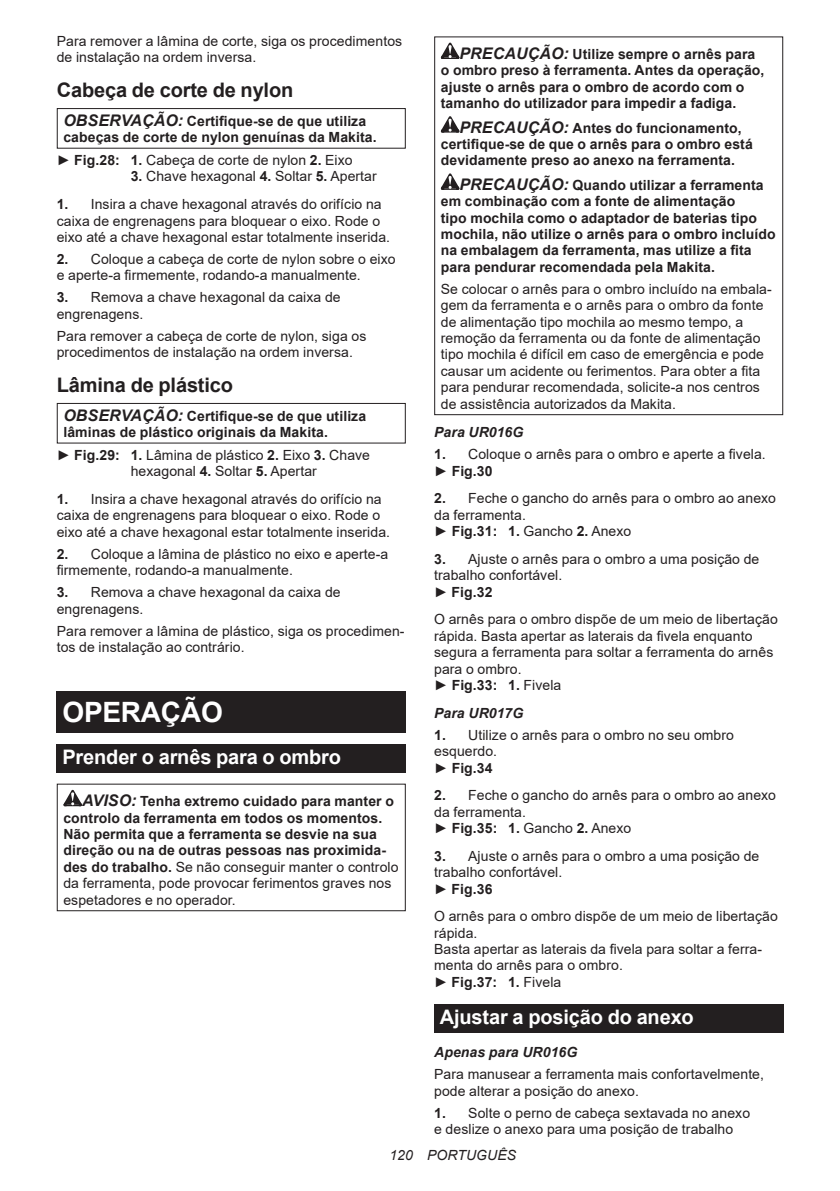
<style>
.page{position:relative;width:840px;height:1191px;background:#fff}
.page>*{position:absolute;margin:0;border:0;box-sizing:border-box;transform-origin:0 0}
.t1{font:700 28px "Arial";letter-spacing:-.01em;color:#fff}
.t2{font:700 20px "Arial";letter-spacing:-.01em;color:#fff}
.t3{font:700 20px "Arial";letter-spacing:-.01em;color:#231f20}
.t4{font:14px/16.4px "Arial";letter-spacing:.005em;color:#231f20}
.t5{font:700 14px/16.4px "Arial";letter-spacing:.005em;color:#231f20}
.t6{font:italic 700 14px "Arial";letter-spacing:.005em;color:#231f20}
.t7{font:italic 14px "Arial";letter-spacing:.005em;color:#231f20}
.s1{font-style:italic;font-size:16px}
.s2{font-weight:700}
.s3{font-weight:400}
</style>
<div class="page">
<div style="left:57px;top:108px;width:348px;height:41px;border:1px solid #231f20"></div>
<div style="left:57px;top:403px;width:348px;height:40px;border:1px solid #231f20"></div>
<div style="left:57px;top:692px;width:348px;height:41px;background:#231f20"></div>
<div style="left:57px;top:744px;width:348px;height:28px;background:#231f20"></div>
<svg style="left:63px;top:790px;width:19px;height:16px"></svg>
<div style="left:57px;top:783px;width:348px;height:128px;border:1px solid #231f20"></div>
<svg style="left:440px;top:43px;width:19px;height:16px"></svg>
<svg style="left:440px;top:116px;width:19px;height:17px"></svg>
<svg style="left:440px;top:173px;width:19px;height:17px"></svg>
<div style="left:434px;top:36px;width:348px;height:379px;border:1px solid #231f20"></div>
<div style="left:434px;top:1003px;width:348px;height:29px;background:#231f20"></div>
<p class="t4" style="left:57px;top:33px;width:347px">Para remover a lâmina de corte, siga os procedimentos de instalação na ordem inversa.</p>
<h2 class="t3" style="left:57px;top:76px;width:238px">Cabeça de corte de nylon</h2>
<p class="t5" style="left:63px;top:113px;width:314px"><span class="s1">OBSERVAÇÃO:</span> Certifique-se de que utiliza cabeças de corte de nylon genuínas da Makita.</p>
<p class="t4" style="left:57px;top:152px;width:297px">► <span class="s2">Fig.28: 1.</span> Cabeça de corte de nylon <span class="s2">2.</span> Eixo</p>
<p class="t4" style="left:131px;top:168px;width:247px"><span class="s2">3.</span> Chave hexagonal <span class="s2">4.</span> Soltar <span class="s2">5.</span> Apertar</p>
<p class="t4" style="left:57px;top:196px;width:335px"><span class="s2">1.</span> Insira a chave hexagonal através do orifício na caixa de engrenagens para bloquear o eixo. Rode o eixo até a chave hexagonal estar totalmente inserida.</p>
<p class="t4" style="left:57px;top:251px;width:340px"><span class="s2">2.</span> Coloque a cabeça de corte de nylon sobre o eixo e aperte-a firmemente, rodando-a manualmente.</p>
<p class="t4" style="left:57px;top:289px;width:285px"><span class="s2">3.</span> Remova a chave hexagonal da caixa de engrenagens.</p>
<p class="t4" style="left:57px;top:328px;width:311px">Para remover a cabeça de corte de nylon, siga os procedimentos de instalação na ordem inversa.</p>
<h2 class="t3" style="left:57px;top:371px;width:178px">Lâmina de plástico</h2>
<p class="t5" style="left:63px;top:407px;width:304px"><span class="s1">OBSERVAÇÃO:</span> Certifique-se de que utiliza lâminas de plástico originais da Makita.</p>
<p class="t4" style="left:131px;top:447px;width:241px;text-indent:-74px">► <span class="s2">Fig.29: 1.</span> Lâmina de plástico <span class="s2">2.</span> Eixo <span class="s2">3.</span> Chave hexagonal <span class="s2">4.</span> Soltar <span class="s2">5.</span> Apertar</p>
<p class="t4" style="left:57px;top:491px;width:335px"><span class="s2">1.</span> Insira a chave hexagonal através do orifício na caixa de engrenagens para bloquear o eixo. Rode o eixo até a chave hexagonal estar totalmente inserida.</p>
<p class="t4" style="left:57px;top:545px;width:333px"><span class="s2">2.</span> Coloque a lâmina de plástico no eixo e aperte-a firmemente, rodando-a manualmente.</p>
<p class="t4" style="left:57px;top:584px;width:285px"><span class="s2">3.</span> Remova a chave hexagonal da caixa de engrenagens.</p>
<p class="t4" style="left:57px;top:622px;width:349px">Para remover a lâmina de plástico, siga os procedimen&shy;tos de instalação ao contrário.</p>
<h1 class="t1" style="left:62px;top:692px;width:162px">OPERAÇÃO</h1>
<h2 class="t2" style="left:62px;top:743px;width:280px">Prender o arnês para o ombro</h2>
<p class="t5" style="left:63px;top:793px;width:336px;text-indent:19px"><span class="s1">AVISO:</span> Tenha extremo cuidado para manter o controlo da ferramenta em todos os momentos.<br>Não permita que a ferramenta se desvie na sua direção ou na de outras pessoas nas proximida&shy;des do trabalho. <span class="s3">Se não conseguir manter o controlo da ferramenta, pode provocar ferimentos graves nos espetadores e no operador.</span></p>
<p class="t5" style="left:440px;top:46px;width:325px;text-indent:19px"><span class="s1">PRECAUÇÃO:</span> Utilize sempre o arnês para o ombro preso à ferramenta. Antes da operação, ajuste o arnês para o ombro de acordo com o tamanho do utilizador para impedir a fadiga.</p>
<p class="t5" style="left:440px;top:120px;width:313px;text-indent:19px"><span class="s1">PRECAUÇÃO:</span> Antes do funcionamento, certifique-se de que o arnês para o ombro está devidamente preso ao anexo na ferramenta.</p>
<p class="t5" style="left:440px;top:177px;width:336px;text-indent:19px"><span class="s1">PRECAUÇÃO:</span> Quando utilizar a ferramenta em combinação com a fonte de alimentação<br>tipo mochila como o adaptador de baterias tipo mochila, não utilize o arnês para o ombro incluído na embalagem da ferramenta, mas utilize a fita para pendurar recomendada pela Makita.</p>
<p class="t4" style="left:440px;top:280px;width:332px">Se colocar o arnês para o ombro incluído na embala&shy;gem da ferramenta e o arnês para o ombro da fonte de alimentação tipo mochila ao mesmo tempo, a remoção da ferramenta ou da fonte de alimentação tipo mochila é difícil em caso de emergência e pode causar um acidente ou ferimentos. Para obter a fita para pendurar recomendada, solicite-a nos centros de assistência autorizados da Makita.</p>
<p class="t6" style="left:434px;top:423px;width:91px">Para UR016G</p>
<p class="t4" style="left:434px;top:446px;width:333px"><span class="s2">1.</span> Coloque o arnês para o ombro e aperte a fivela. ► <span class="s2">Fig.30</span></p>
<p class="t4" style="left:434px;top:490px;width:343px"><span class="s2">2.</span> Feche o gancho do arnês para o ombro ao anexo da ferramenta.<br>► <span class="s2">Fig.31: 1.</span> Gancho <span class="s2">2.</span> Anexo</p>
<p class="t4" style="left:434px;top:551px;width:326px"><span class="s2">3.</span> Ajuste o arnês para o ombro a uma posição de trabalho confortável.<br>► <span class="s2">Fig.32</span></p>
<p class="t4" style="left:434px;top:611px;width:345px">O arnês para o ombro dispõe de um meio de libertação rápida. Basta apertar as laterais da fivela enquanto segura a ferramenta para soltar a ferramenta do arnês para o ombro.<br>► <span class="s2">Fig.33: 1.</span> Fivela</p>
<p class="t6" style="left:434px;top:703px;width:91px">Para UR017G</p>
<p class="t4" style="left:434px;top:726px;width:301px"><span class="s2">1.</span> Utilize o arnês para o ombro no seu ombro esquerdo.<br>► <span class="s2">Fig.34</span></p>
<p class="t4" style="left:434px;top:787px;width:343px"><span class="s2">2.</span> Feche o gancho do arnês para o ombro ao anexo da ferramenta.<br>► <span class="s2">Fig.35: 1.</span> Gancho <span class="s2">2.</span> Anexo</p>
<p class="t4" style="left:434px;top:847px;width:326px"><span class="s2">3.</span> Ajuste o arnês para o ombro a uma posição de trabalho confortável.<br>► <span class="s2">Fig.36</span></p>
<p class="t4" style="left:434px;top:908px;width:345px">O arnês para o ombro dispõe de um meio de libertação rápida.<br>Basta apertar as laterais da fivela para soltar a ferra&shy;menta do arnês para o ombro.<br>► <span class="s2">Fig.37: 1.</span> Fivela</p>
<h2 class="t2" style="left:439px;top:1002px;width:255px">Ajustar a posição do anexo</h2>
<p class="t6" style="left:434px;top:1043px;width:144px">Apenas para UR016G</p>
<p class="t4" style="left:434px;top:1066px;width:331px">Para manusear a ferramenta mais confortavelmente, pode alterar a posição do anexo.</p>
<p class="t4" style="left:434px;top:1104px;width:317px"><span class="s2">1.</span> Solte o perno de cabeça sextavada no anexo e deslize o anexo para uma posição de trabalho</p>
<p class="t7" style="left:389px;top:1146px;width:128px">120 PORTUGUÊS</p>
</div>
